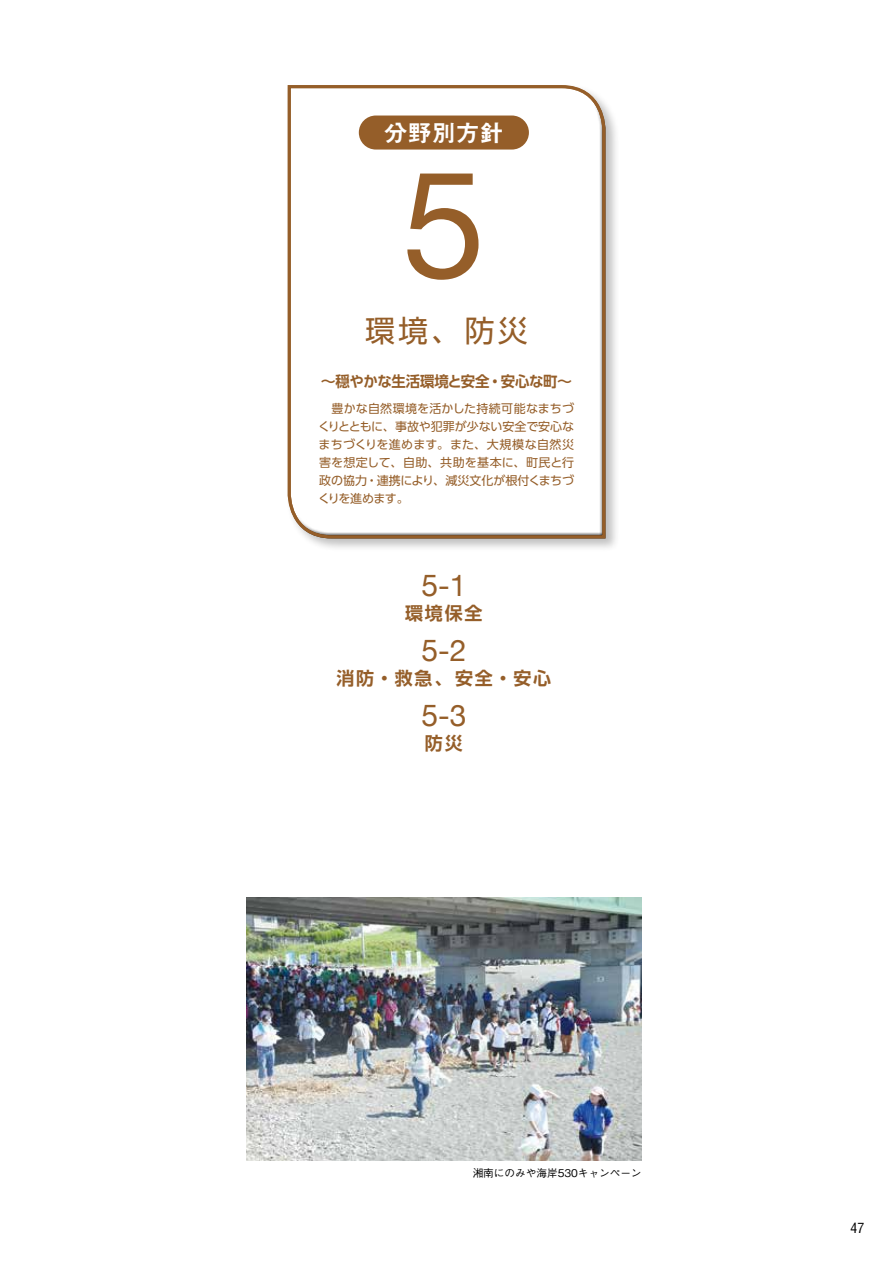
<style>
.page{position:relative;width:893px;height:1263px;background:#fff}
.page>*{position:absolute;margin:0;border:0;box-sizing:border-box;transform-origin:0 0}
.t1{font:150px "Helvetica Neue";color:#955e29}
.t2{font:30px "Helvetica Neue";color:#955e29}
.t3{font:30px "UD Shin Go Pro";color:#955e29}
.t4{font:24px "Midashi Go Pr 6 N MB31";color:#fff}
.t5{font:700 18px "UD Shin Go Pro De";letter-spacing:.1em;color:#955e29}
.t6{font:700 15px "UD Shin Go Pro De";letter-spacing:-.02em;color:#955e29}
.t7{font:condensed 13.8px "Helvetica";color:#000}
.t8{font:12px/18px "UD Shin Go Pro";color:#955e29;text-align:justify}
.t9{font:500 10.65px "Gothic BBB Pr 6 N";color:#000}
</style>
<div class="page">
<div style="left:285px;top:83px;width:335px;height:470px;background:#000;opacity:.25"></div>
<svg style="left:286px;top:83px;width:321px;height:457px"></svg>
<img style="left:246px;top:897px;width:396px;height:264px">
<div style="left:359px;top:116px;width:170px;height:34px;background:#955e29;border-radius:17px"></div>
<h3 class="t4" style="left:384px;top:113px;width:121px">分野別方針</h3>
<h1 class="t1" style="left:402px;top:117px;width:85px">5</h1>
<h2 class="t3" style="left:365px;top:306px;width:164px">環境、防災</h2>
<p class="t6" style="left:321px;top:369px;width:253px">～穏やかな生活環境と安全・安心な町～</p>
<p class="t8" style="left:318px;top:400px;width:258px">　豊かな自然環境を活かした持続可能なまちづくりとともに、事故や犯罪が少ない安全で安心なまちづくりを進めます。また、大規模な自然災害を想定して、自助、共助を基本に、町民と行政の協力・連携により、減災文化が根付くまちづくりを進めます。</p>
<h2 class="t2" style="left:421px;top:563px;width:47px">5-1</h2>
<h3 class="t5" style="left:405px;top:598px;width:79px">環境保全</h3>
<h2 class="t2" style="left:421px;top:628px;width:47px">5-2</h2>
<h3 class="t5" style="left:336px;top:663px;width:216px">消防・救急、安全・安心</h3>
<h2 class="t2" style="left:421px;top:693px;width:47px">5-3</h2>
<h3 class="t5" style="left:425px;top:728px;width:39px">防災</h3>
<p class="t9" style="left:473px;top:1164px;width:170px">湘南にのみや海岸530キャンペーン</p>
<p class="t7" style="left:850px;top:1219px;width:15px">47</p>
</div>
